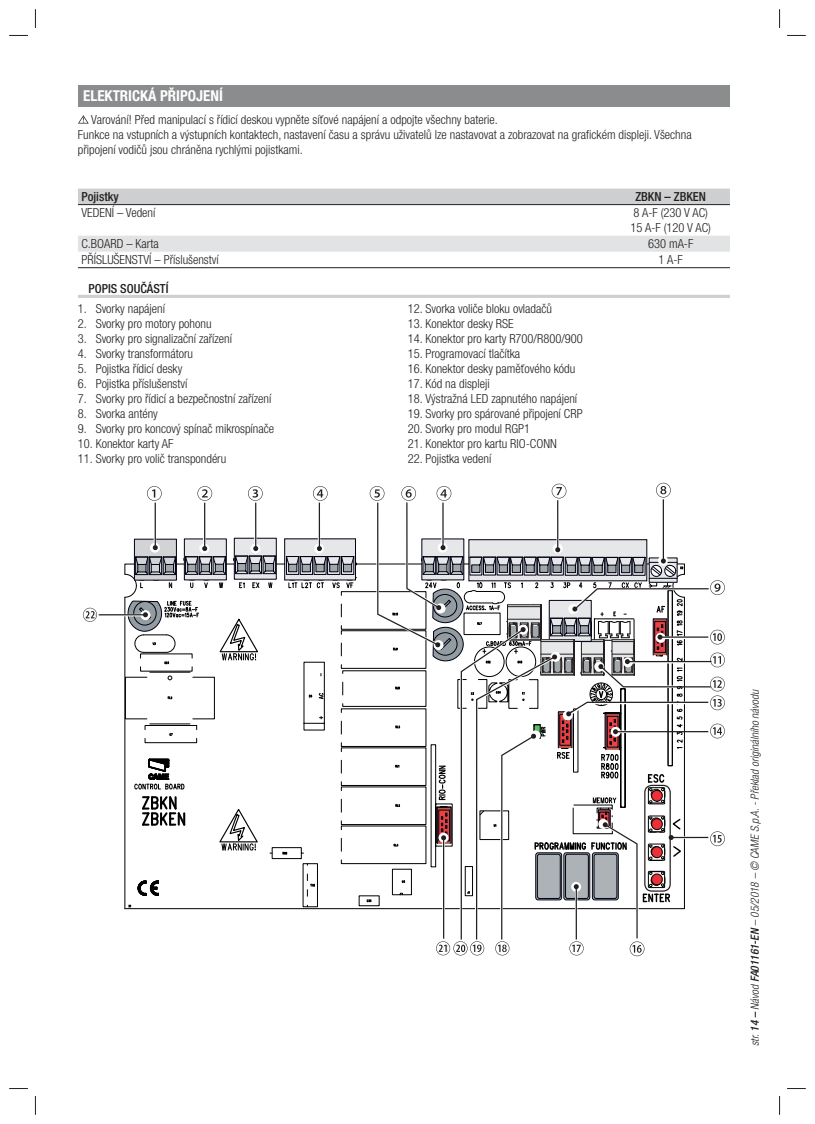
<style>
.page{position:relative;width:815px;height:1124px;background:#fff}
.page>*{position:absolute;margin:0;border:0;box-sizing:border-box;transform-origin:0 0}
.t1{font:700 condensed 15px "Helvetica Neue LT Pro";color:#fff}
.t2{font:300 condensed 12.5px/15px "Helvetica Neue LT Pro";color:#231f20}
.t3{font:500 condensed 12.5px "Helvetica Neue LT Pro";color:#231f20}
.t4{font:italic 300 condensed 11.25px "Helvetica Neue LT Pro";color:#231f20}
.s1{font-weight:500}
</style>
<div class="page">
<hr style="left:78px;top:295px;width:652px;height:3px;background:#cdcfd0">
<div style="left:78px;top:85px;width:652px;height:21px;background:#8a8c8e"></div>
<svg style="left:78px;top:115px;width:11px;height:8px"></svg>
<div style="left:78px;top:188px;width:652px;height:16px;background:#cdcfd0"></div>
<svg style="left:78px;top:235px;width:652px;height:17px;background:#e3e4e5"></svg>
<hr style="left:78px;top:204px;width:652px;height:1px;background:#231f20">
<hr style="left:78px;top:267px;width:652px;height:1px;background:#231f20">
<hr style="left:88px;top:614px;width:57px;height:1px;background:#231f20">
<svg style="left:83px;top:607px;width:14px;height:14px"></svg>
<svg style="left:124px;top:482px;width:601px;height:474px"></svg>
<svg style="left:9px;top:35px;width:19px;height:1px"></svg>
<svg style="left:787px;top:35px;width:19px;height:1px"></svg>
<svg style="left:9px;top:1088px;width:19px;height:1px"></svg>
<svg style="left:787px;top:1088px;width:19px;height:1px"></svg>
<svg style="left:35px;top:9px;width:1px;height:19px"></svg>
<svg style="left:35px;top:1096px;width:1px;height:18px"></svg>
<svg style="left:779px;top:9px;width:1px;height:19px"></svg>
<svg style="left:779px;top:1096px;width:1px;height:18px"></svg>
<p class="t1" style="left:83px;top:87px;width:141px">ELEKTRICKÁ PŘIPOJENÍ</p>
<p class="t2" style="left:78px;top:113px;width:615px;text-indent:13px">Varování! Před manipulací s řídicí deskou vypněte síťové napájení a odpojte všechny baterie.<br>Funkce na vstupních a výstupních kontaktech, nastavení času a správu uživatelů lze nastavovat a zobrazovat na grafickém displeji. Všechna připojení vodičů jsou chráněna rychlými pojistkami.</p>
<p class="t3" style="left:81px;top:192px;width:39px">Pojistky</p>
<p class="t3" style="left:635px;top:192px;width:72px">ZBKN – ZBKEN</p>
<p class="t2" style="left:81px;top:207px;width:75px">VEDENÍ – Vedení</p>
<p class="t2" style="left:631px;top:207px;width:82px">8 A-F (230 V AC)<br>15 A-F (120 V AC)</p>
<p class="t2" style="left:81px;top:238px;width:79px">C.BOARD – Karta</p>
<p class="t2" style="left:648px;top:238px;width:47px">630 mA-F</p>
<p class="t2" style="left:81px;top:254px;width:139px">PŘÍSLUŠENSTVÍ – Příslušenství</p>
<p class="t2" style="left:659px;top:254px;width:26px">1 A-F</p>
<p class="t3" style="left:89px;top:284px;width:81px">POPIS SOUČÁSTÍ</p>
<p class="t2" style="left:78px;top:303px;width:89px">1. Svorky napájení</p>
<p class="t2" style="left:78px;top:318px;width:135px">2. Svorky pro motory pohonu</p>
<p class="t2" style="left:78px;top:333px;width:156px">3. Svorky pro signalizační zařízení</p>
<p class="t2" style="left:78px;top:348px;width:117px">4. Svorky transformátoru</p>
<p class="t2" style="left:78px;top:363px;width:106px">5. Pojistka řídicí desky</p>
<p class="t2" style="left:78px;top:378px;width:111px">6. Pojistka příslušenství</p>
<p class="t2" style="left:78px;top:393px;width:195px">7. Svorky pro řídicí a bezpečnostní zařízení</p>
<p class="t2" style="left:78px;top:408px;width:81px">8. Svorka antény</p>
<p class="t2" style="left:78px;top:423px;width:198px">9. Svorky pro koncový spínač mikrospínače</p>
<p class="t2" style="left:78px;top:438px;width:97px">10. Konektor karty AF</p>
<p class="t2" style="left:78px;top:453px;width:150px">11. Svorky pro volič transpondéru</p>
<p class="t2" style="left:408px;top:303px;width:146px">12. Svorka voliče bloku ovladačů</p>
<p class="t2" style="left:408px;top:318px;width:108px">13. Konektor desky RSE</p>
<p class="t2" style="left:408px;top:333px;width:177px">14. Konektor pro karty R700/R800/900</p>
<p class="t2" style="left:408px;top:348px;width:114px">15. Programovací tlačítka</p>
<p class="t2" style="left:408px;top:363px;width:169px">16. Konektor desky paměťového kódu</p>
<p class="t2" style="left:408px;top:378px;width:83px">17. Kód na displeji</p>
<p class="t2" style="left:408px;top:393px;width:171px">18. Výstražná LED zapnutého napájení</p>
<p class="t2" style="left:408px;top:408px;width:176px">19. Svorky pro spárované připojení CRP</p>
<p class="t2" style="left:408px;top:423px;width:124px">20. Svorky pro modul RGP1</p>
<p class="t2" style="left:408px;top:438px;width:151px">21. Konektor pro kartu RIO-CONN</p>
<p class="t2" style="left:408px;top:453px;width:85px">22. Pojistka vedení</p>
<p class="t4" style="left:751px;top:1045px;width:358px;rotate:-90deg">str. <span class="s1">14 –</span> Návod <span class="s1">FA01161-EN</span> – 05/2018 – © CAME S.p.A. - Překlad originálního návodu</p>
</div>
